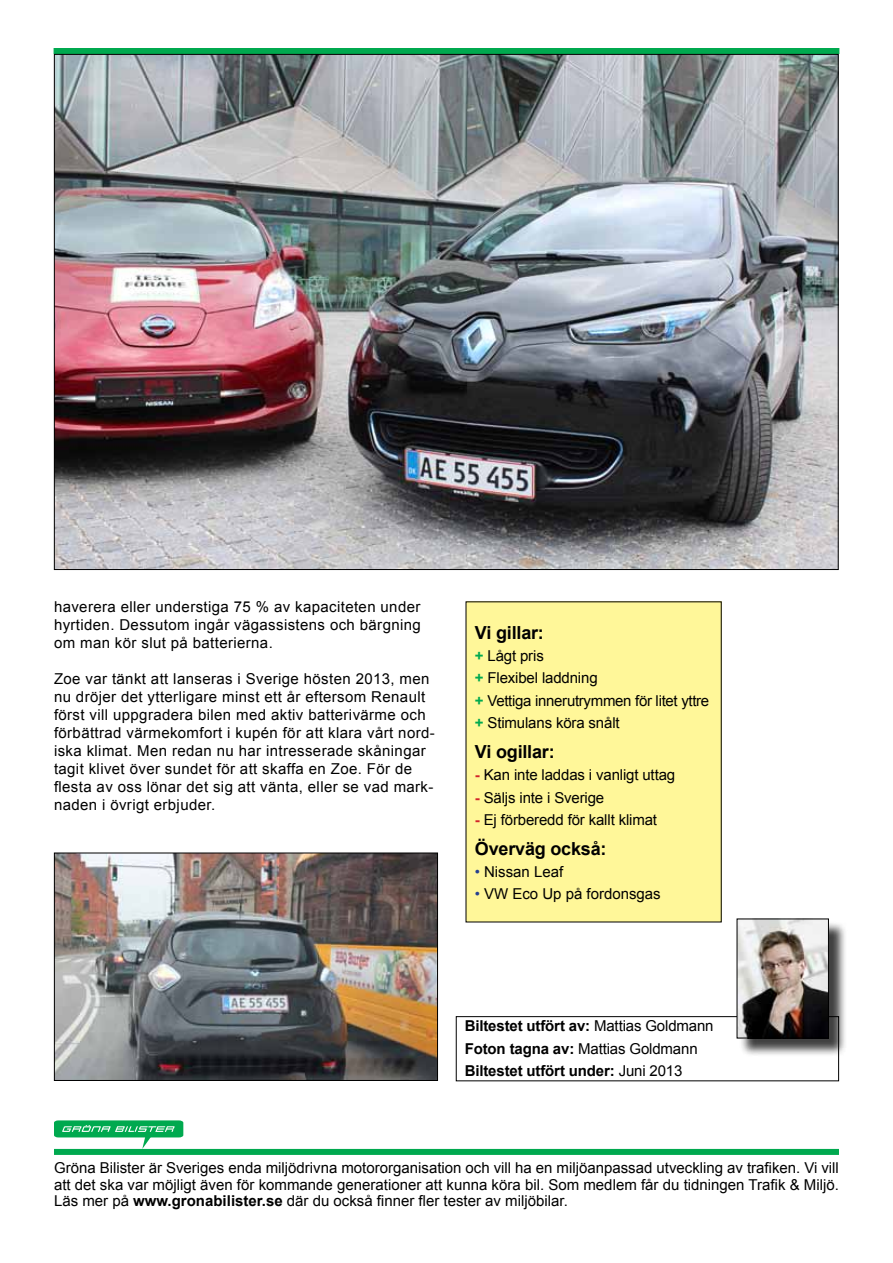
<style>
.page{position:relative;width:893px;height:1263px;background:#fff}
.page>*{position:absolute;margin:0;border:0;box-sizing:border-box;transform-origin:0 0}
.t1{font:700 18px "Arial";letter-spacing:-.01em;color:#000}
.t2{font:15px/18px "Arial";letter-spacing:.025em;color:#000;text-align:justify}
.t3{font:15px/22.2px "Arial";letter-spacing:-.01em;color:#000}
.t4{font:700 15px/22.2px "Arial";letter-spacing:-.01em;color:#000}
.t5{font:15px "Arial";color:#000}
.s1{font-weight:700;color:#00a94f}
.s2{font-weight:700;color:#d2232a}
.s3{color:#25408f}
.s4{font-weight:400}
.s5{font-weight:700}
</style>
<div class="page">
<svg style="left:54px;top:1120px;width:129px;height:29px"></svg>
<div style="left:54px;top:1149px;width:785px;height:6px;background:#00a94f"></div>
<div style="left:54px;top:48px;width:785px;height:6px;background:#00a94f"></div>
<div style="left:466px;top:602px;width:255px;height:320px;background:#fff799"></div>
<img style="left:56px;top:56px;width:781px;height:512px">
<div style="left:456px;top:1016px;width:383px;height:65px;border:1px solid #000"></div>
<div style="left:739px;top:921px;width:108px;height:136px;background:#000;opacity:.75"></div>
<img style="left:739px;top:920px;width:88px;height:116px">
<div style="left:737px;top:918px;width:92px;height:120px;border:1px solid #000"></div>
<img style="left:56px;top:855px;width:380px;height:224px">
<div style="left:54px;top:853px;width:384px;height:228px;border:1px solid #000"></div>
<p class="t2" style="left:54px;top:598px;width:368px">haverera eller understiga 75 % av kapaciteten under hyrtiden. Dessutom ingår vägassistens och bärgning om man kör slut på batterierna.</p>
<p class="t2" style="left:54px;top:670px;width:382px;text-align:left">Zoe var tänkt att lanseras i Sverige hösten 2013, men nu dröjer det ytterligare minst ett år eftersom Renault först vill uppgradera bilen med aktiv batterivärme och förbättrad värmekomfort i kupén för att klara vårt nord&shy;iska klimat. Men redan nu har intresserade skåningar tagit klivet över sundet för att skaffa en Zoe. För de flesta av oss lönar det sig att vänta, eller se vad mark&shy;naden i övrigt erbjuder.</p>
<p class="t1" style="left:475px;top:621px;width:71px">Vi gillar:</p>
<p class="t3" style="left:475px;top:645px;width:236px"><span class="s1">+</span> Lågt pris<br><span class="s1">+</span> Flexibel laddning<br><span class="s1">+</span> Vettiga innerutrymmen för litet yttre <span class="s1">+</span> Stimulans köra snålt</p>
<p class="t1" style="left:475px;top:740px;width:81px">Vi ogillar:</p>
<p class="t3" style="left:475px;top:764px;width:202px"><span class="s2">-</span> Kan inte laddas i vanligt uttag</p>
<p class="t3" style="left:475px;top:786px;width:131px"><span class="s2">-</span> Säljs inte i Sverige</p>
<p class="t3" style="left:475px;top:809px;width:184px"><span class="s2">-</span> Ej förberedd för kallt klimat</p>
<p class="t1" style="left:475px;top:837px;width:133px">Överväg också:</p>
<p class="t5" style="left:475px;top:862px;width:90px"><span class="s3">•</span> Nissan Leaf</p>
<p class="t5" style="left:475px;top:884px;width:187px"><span class="s3">•</span> VW Eco Up på fordonsgas</p>
<p class="t4" style="left:465px;top:1015px;width:250px">Biltestet utfört av: <span class="s4">Mattias Goldmann<br></span>Foton tagna av: <span class="s4">Mattias Goldmann<br></span>Biltestet utfört under: <span class="s4">Juni 2013</span></p>
<p class="t2" style="left:54px;top:1160px;width:786px;line-height:16.5px">Gröna Bilister är Sveriges enda miljödrivna motororganisation och vill ha en miljöanpassad utveckling av trafiken. Vi vill att det ska var möjligt även för kommande generationer att kunna köra bil. Som medlem får du tidningen Trafik &amp; Miljö.<br>Läs mer på <span class="s5">www.gronabilister.se</span> där du också finner fler tester av miljöbilar.</p>
</div>
